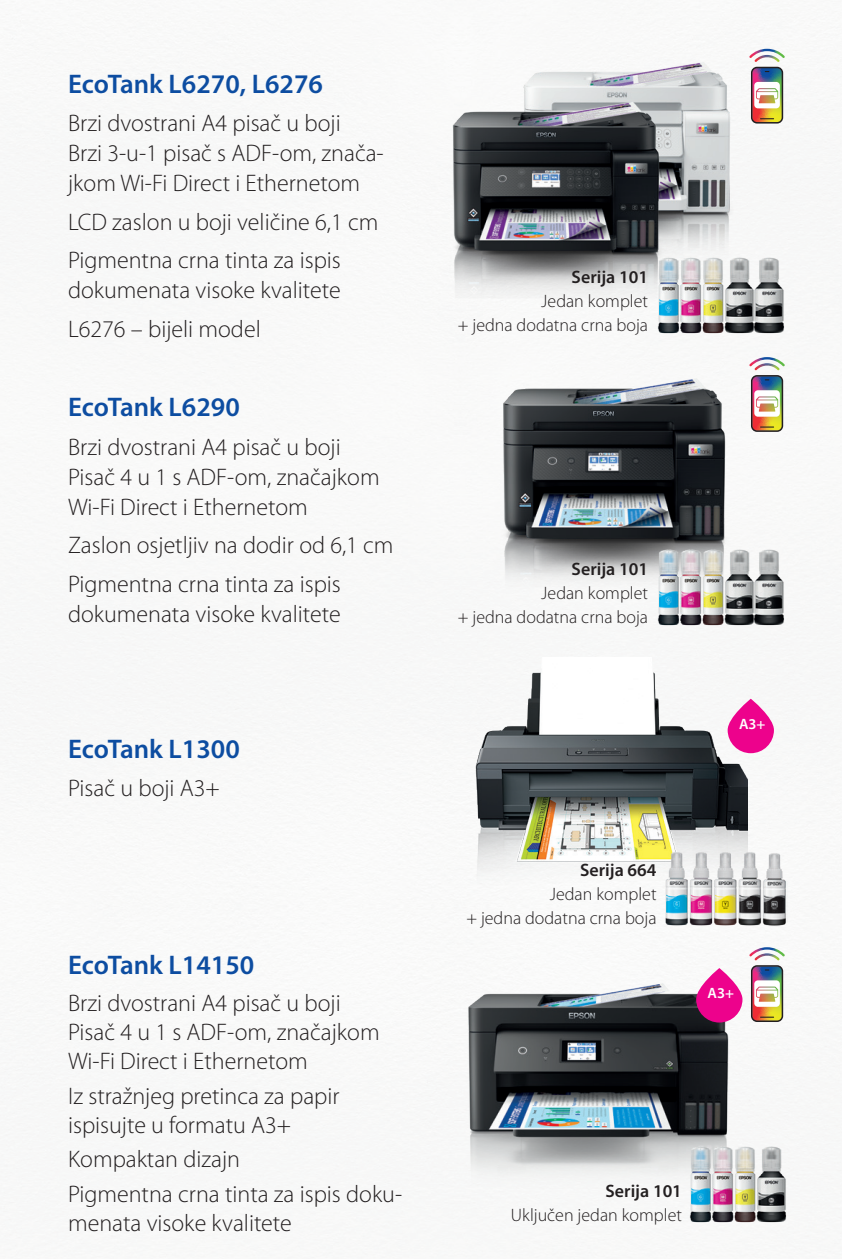
<style>
.page{position:relative;width:842px;height:1259px;background:#fff}
.page>*{position:absolute;margin:0;border:0;box-sizing:border-box;transform-origin:0 0}
.t1{font:600 27px "Myriad Pro";color:#0d4da1}
.t2{font:300 24px/30px "Myriad Pro";color:#231f20}
.t3{font:300 18px/24px "Myriad Pro";color:#231f20;text-align:right}
.t4{font:600 18px "Myriad Pro";color:#231f20}
.t5{font:600 15px "Myriad Pro";color:#fff}
</style>
<div class="page">
<img style="left:525px;top:48px;width:243px;height:205px">
<img style="left:417px;top:84px;width:280px;height:215px">
<img style="left:503px;top:372px;width:224px;height:215px">
<img style="left:447px;top:983px;width:297px;height:206px">
<img style="left:686px;top:1142px;width:103px;height:81px">
<img style="left:654px;top:253px;width:100px;height:81px">
<img style="left:754px;top:257px;width:31px;height:77px">
<img style="left:654px;top:546px;width:100px;height:87px">
<img style="left:754px;top:549px;width:31px;height:77px">
<img style="left:391px;top:658px;width:356px;height:226px">
<img style="left:662px;top:849px;width:100px;height:78px">
<img style="left:762px;top:853px;width:26px;height:74px">
<img style="left:749px;top:49px;width:36px;height:75px">
<img style="left:749px;top:357px;width:36px;height:75px">
<svg style="left:696px;top:968px;width:46px;height:54px;background:#ee289c"></svg>
<img style="left:749px;top:947px;width:36px;height:75px">
<svg style="left:728px;top:698px;width:46px;height:55px;fill:#ed028c"></svg>
<p class="t1" style="left:68px;top:66px;width:256px">EcoTank L6270, L6276</p>
<p class="t2" style="left:68px;top:108px;width:317px">Brzi dvostrani A4 pisač u boji<br>Brzi 3-u-1 pisač s ADF-om, znača&shy;jkom Wi-Fi Direct i Ethernetom</p>
<p class="t2" style="left:68px;top:207px;width:312px">LCD zaslon u boji veličine 6,1 cm</p>
<p class="t2" style="left:68px;top:245px;width:274px">Pigmentna crna tinta za ispis dokumenata visoke kvalitete</p>
<p class="t2" style="left:68px;top:314px;width:194px">L6276 – bijeli model</p>
<p class="t1" style="left:68px;top:390px;width:173px">EcoTank L6290</p>
<p class="t2" style="left:68px;top:432px;width:313px">Brzi dvostrani A4 pisač u boji<br>Pisač 4 u 1 s ADF-om, značajkom<br>Wi-Fi Direct i Ethernetom</p>
<p class="t2" style="left:68px;top:531px;width:327px">Zaslon osjetljiv na dodir od 6,1 cm</p>
<p class="t2" style="left:68px;top:569px;width:274px">Pigmentna crna tinta za ispis dokumenata visoke kvalitete</p>
<p class="t4" style="left:572px;top:265px;width:78px">Serija 101</p>
<p class="t3" style="left:458px;top:289px;width:192px">Jedan komplet<br>+ jedna dodatna crna boja</p>
<p class="t4" style="left:572px;top:557px;width:78px">Serija 101</p>
<p class="t3" style="left:458px;top:581px;width:192px">Jedan komplet<br>+ jedna dodatna crna boja</p>
<p class="t1" style="left:68px;top:731px;width:173px">EcoTank L1300</p>
<p class="t2" style="left:68px;top:773px;width:153px">Pisač u boji A3+</p>
<p class="t4" style="left:580px;top:859px;width:78px">Serija 664</p>
<p class="t3" style="left:466px;top:882px;width:192px">Jedan komplet<br>+ jedna dodatna crna boja</p>
<p class="t1" style="left:68px;top:948px;width:188px">EcoTank L14150</p>
<p class="t2" style="left:68px;top:989px;width:313px;line-height:28.8px">Brzi dvostrani A4 pisač u boji<br>Pisač 4 u 1 s ADF-om, značajkom<br>Wi-Fi Direct i Ethernetom</p>
<p class="t2" style="left:68px;top:1081px;width:273px;line-height:28.8px">Iz stražnjeg pretinca za papir ispisujte u formatu A3+</p>
<p class="t2" style="left:68px;top:1144px;width:174px">Kompaktan dizajn</p>
<p class="t2" style="left:68px;top:1180px;width:336px;line-height:28.8px">Pigmentna crna tinta za ispis doku&shy;menata visoke kvalitete</p>
<p class="t4" style="left:605px;top:1179px;width:78px">Serija 101</p>
<p class="t3" style="left:511px;top:1203px;width:173px">Uključen jedan komplet</p>
<h2 class="t5" style="left:739px;top:714px;width:28px">A3+</h2>
<h2 class="t5" style="left:707px;top:983px;width:28px">A3+</h2>
</div>
